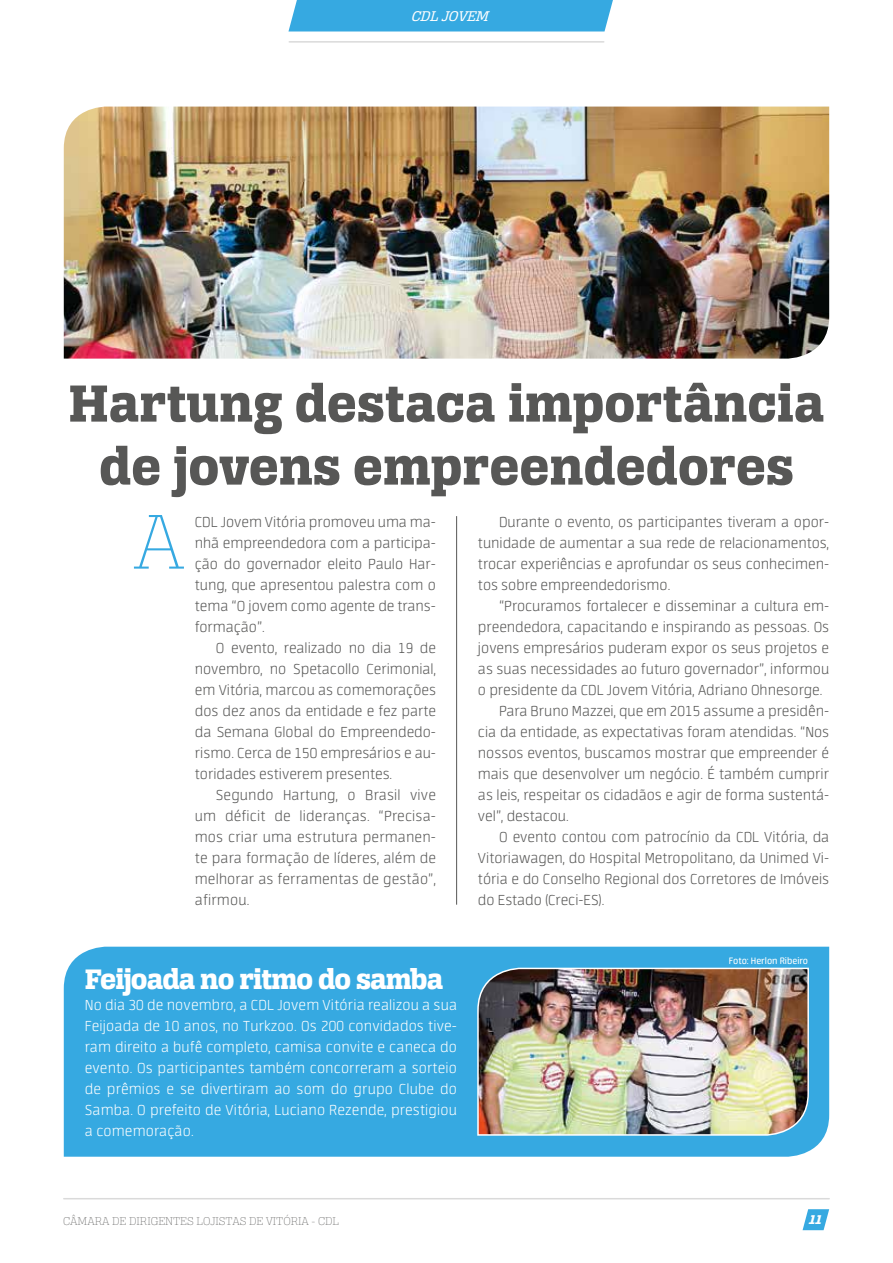
<style>
.page{position:relative;width:893px;height:1263px;background:#fff}
.page>*{position:absolute;margin:0;border:0;box-sizing:border-box;transform-origin:0 0}
.t1{font:82.5px "Alianza Slab 100";color:#36a9e1}
.t2{font:55.5px/63px "Alianza Slab 800";color:#575756;text-align:center}
.t3{font:30px "Alianza Slab 800";letter-spacing:-.03em;color:#fff}
.t4{font:200 16.5px/21px "Neuron";color:#575756;text-align:justify}
.t5{font:200 16.5px/21px "Neuron";letter-spacing:.01em;color:#fff;text-align:justify}
.t6{font:italic 15px "Alianza Slab 400";color:#fff}
.t7{font:italic 13.5px "Alianza Slab 800";color:#fff}
.t8{font:12px "Alianza Slab 100";color:#575756}
.t9{font:10.5px "Neuron";color:#fff}
</style>
<div class="page">
<hr style="left:64px;top:1198px;width:765px;height:1px;background:#dadada">
<svg style="left:803px;top:1209px;width:26px;height:21px"></svg>
<div style="left:288px;top:0;width:325px;height:32px;background:#36a9e1"></div>
<hr style="left:289px;top:41px;width:315px;height:2px;background:#dadada">
<div style="left:64px;top:947px;width:765px;height:210px;background:#36a9e1"></div>
<img style="left:64px;top:107px;width:765px;height:252px">
<hr style="left:456px;top:516px;width:1px;height:389px;background:#575756">
<img style="left:476px;top:967px;width:334px;height:169px">
<p class="t6" style="left:411px;top:8px;width:83px">CDL JOVEM</p>
<h2 class="t2" style="left:69px;top:372px;width:757px">Hartung destaca importância de jovens empreendedores</h2>
<h1 class="t1" style="left:134px;top:495px;width:52px">A</h1>
<p class="t4" style="left:478px;top:511px;width:353px;text-indent:21px">Durante o evento, os participantes tiveram a opor&shy;tunidade de aumentar a sua rede de relacionamentos, trocar experiências e aprofundar os seus conhecimen&shy;tos sobre empreendedorismo.</p>
<p class="t4" style="left:499px;top:595px;width:332px">“Procuramos fortalecer e disseminar a cultura em-</p>
<p class="t4" style="left:478px;top:616px;width:353px">preendedora, capacitando e inspirando as pessoas. Os</p>
<p class="t4" style="left:478px;top:637px;width:353px">jovens empresários puderam expor os seus projetos e</p>
<p class="t4" style="left:478px;top:658px;width:353px">as suas necessidades ao futuro governador”, informou</p>
<p class="t4" style="left:478px;top:679px;width:346px">o presidente da CDL Jovem Vitória, Adriano Ohnesorge.</p>
<p class="t4" style="left:499px;top:700px;width:332px">Para Bruno Mazzei, que em 2015 assume a presidên-</p>
<p class="t4" style="left:478px;top:721px;width:353px">cia da entidade, as expectativas foram atendidas. “Nos</p>
<p class="t4" style="left:478px;top:742px;width:353px">nossos eventos, buscamos mostrar que empreender é</p>
<p class="t4" style="left:478px;top:763px;width:353px">mais que desenvolver um negócio. É também cumprir</p>
<p class="t4" style="left:478px;top:784px;width:353px">as leis, respeitar os cidadãos e agir de forma sustentá-</p>
<p class="t4" style="left:478px;top:805px;width:92px">vel”, destacou.</p>
<p class="t4" style="left:499px;top:826px;width:332px">O evento contou com patrocínio da CDL Vitória, da</p>
<p class="t4" style="left:478px;top:847px;width:353px">Vitoriawagen, do Hospital Metropolitano, da Unimed Vi-</p>
<p class="t4" style="left:478px;top:868px;width:353px">tória e do Conselho Regional dos Corretores de Imóveis</p>
<p class="t4" style="left:478px;top:889px;width:128px">do Estado (Creci-ES).</p>
<p class="t4" style="left:195px;top:511px;width:243px">CDL Jovem Vitória promoveu uma ma&shy;nhã empreendedora com a participa&shy;ção do governador eleito Paulo Har&shy;tung, que apresentou palestra com o tema “O jovem como agente de trans&shy;formação”.</p>
<p class="t4" style="left:195px;top:637px;width:243px;text-indent:21px">O evento, realizado no dia 19 de novembro, no Spetacollo Cerimonial, em Vitória, marcou as comemorações dos dez anos da entidade e fez parte da Semana Global do Empreendedo&shy;rismo. Cerca de 150 empresários e au&shy;toridades estiverem presentes.</p>
<p class="t4" style="left:195px;top:784px;width:243px;text-indent:21px">Segundo Hartung, o Brasil vive um déficit de lideranças. “Precisa&shy;mos criar uma estrutura permanen&shy;te para formação de líderes, além de melhorar as ferramentas de gestão”, afirmou.</p>
<h3 class="t3" style="left:85px;top:961px;width:360px">Feijoada no ritmo do samba</h3>
<p class="t5" style="left:85px;top:994px;width:374px">No dia 30 de novembro, a CDL Jovem Vitória realizou a sua Feijoada de 10 anos, no Turkzoo. Os 200 convidados tive&shy;ram direito a bufê completo, camisa convite e caneca do evento. Os participantes também concorreram a sorteio de prêmios e se divertiram ao som do grupo Clube do Samba. O prefeito de Vitória, Luciano Rezende, prestigiou a comemoração.</p>
<p class="t9" style="left:729px;top:955px;width:81px">Foto: Herlon Ribeiro</p>
<p class="t8" style="left:63px;top:1214px;width:278px">CÂMARA DE DIRIGENTES LOJISTAS DE VITÓRIA - CDL</p>
<p class="t7" style="left:809px;top:1212px;width:18px">11</p>
</div>
